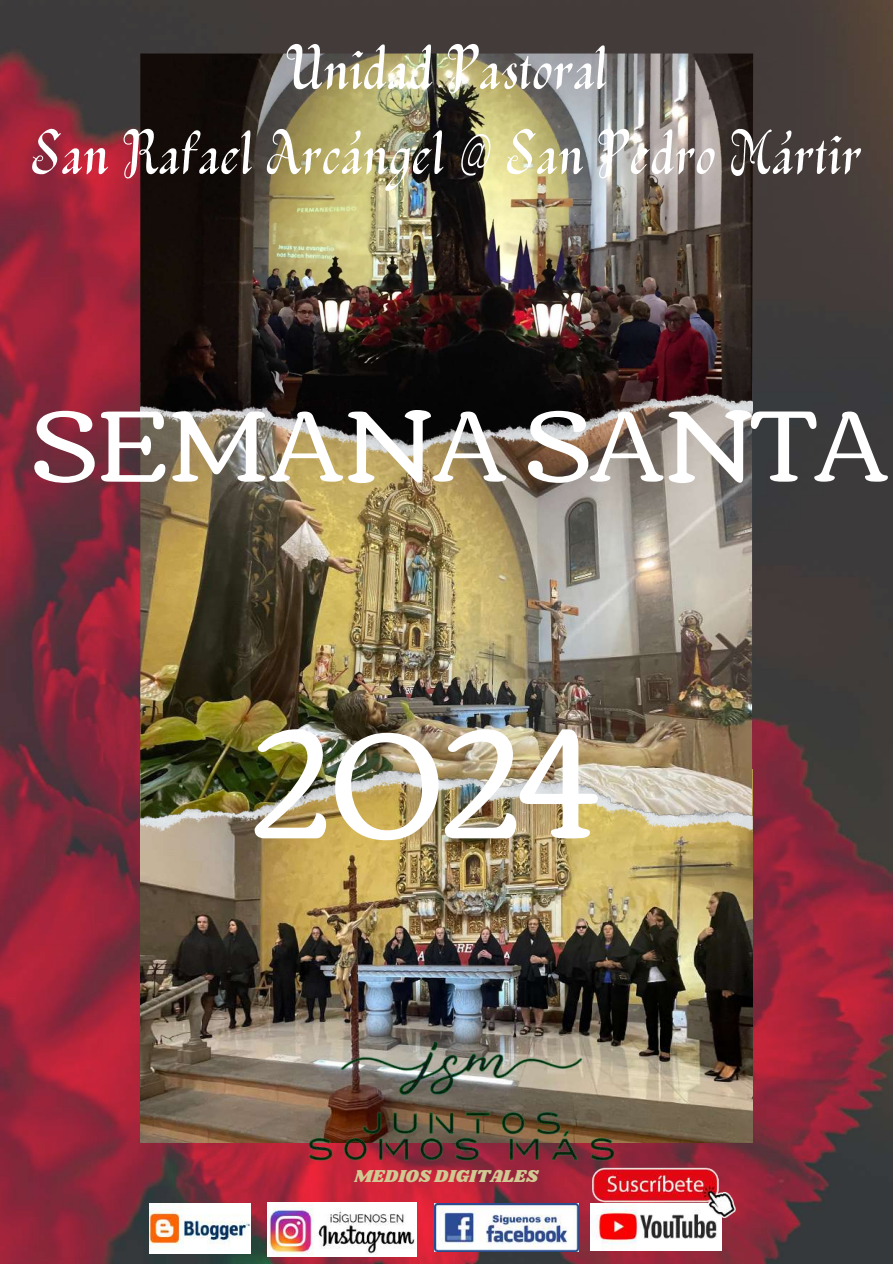
<style>
.page{position:relative;width:893px;height:1264px;background:#fff}
.page>*{position:absolute;margin:0;border:0;box-sizing:border-box;transform-origin:0 0}
.t1{font:149.85px "Corben";color:#fff}
.t2{font:102.15px "Corben";color:#fff}
.t3{font:700 60.9px/84.9px "Belina";color:#fff;text-align:center}
.t4{font:17.85px "Shrikhand";color:#d0c994}
</style>
<div class="page">
<img style="left:0;top:0;width:892px;height:1263px">
<img style="left:140px;top:831px;width:612px;height:311px">
<img style="left:140px;top:457px;width:612px;height:312px">
<img style="left:140px;top:53px;width:613px;height:398px">
<img style="left:140px;top:769px;width:612px;height:62px">
<img style="left:140px;top:393px;width:612px;height:64px">
<img style="left:169px;top:1038px;width:582px;height:129px">
<img style="left:149px;top:1203px;width:101px;height:50px">
<img style="left:267px;top:1202px;width:149px;height:54px">
<img style="left:434px;top:1203px;width:144px;height:48px">
<img style="left:590px;top:1217px;width:131px;height:33px">
<img style="left:590px;top:1166px;width:145px;height:51px">
<p class="t3" style="left:32px;top:24px;width:831px">Unidad Pastoral<br>San Rafael Arcángel @ San Pedro Mártir</p>
<h2 class="t2" style="left:32px;top:386px;width:858px">SEMANA SANTA</h2>
<h1 class="t1" style="left:252px;top:699px;width:346px">2024</h1>
<p class="t4" style="left:354px;top:1163px;width:186px">MEDIOS DIGITALES</p>
</div>
